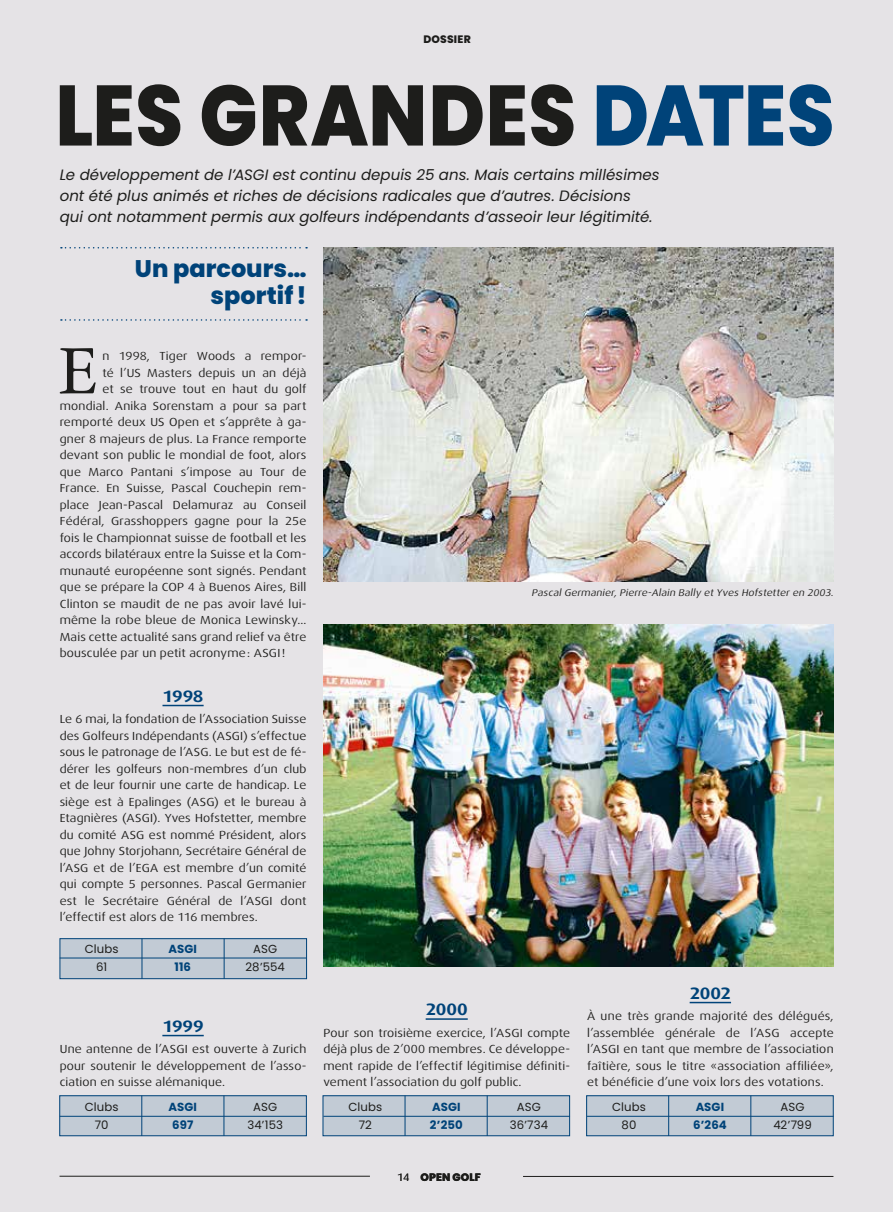
<style>
.page{position:relative;width:893px;height:1212px;background:#e5e3e6}
.page>*{position:absolute;margin:0;border:0;box-sizing:border-box;transform-origin:0 0}
.t1{font:800 85.5px "Poppins";letter-spacing:.01em;color:#1d1d1b;scale:.9 1}
.t2{font:73.8px "Garamond Three";color:#1d1d1b}
.t3{font:800 24px/27px "Poppins";color:#004379;text-align:right}
.t4{font:700 16.5px "Dax Wide";letter-spacing:-.015em;color:#004379}
.t5{font:italic 15px/21px "Poppins";letter-spacing:.005em;color:#1d1d1b}
.t6{font:11.7px/16.5px "Dax Wide";letter-spacing:.015em;color:#1d1d1b;text-align:justify}
.t7{font:11.7px "Poppins";letter-spacing:.01em;color:#1d1d1b}
.t8{font:700 11.7px "Poppins";letter-spacing:.01em;color:#004379}
.t9{font:800 10.8px "Poppins";letter-spacing:.015em;color:#1d1d1b}
.t10{font:italic 9.75px "Dax Wide";color:#1d1d1b}
.s1{color:#004379}
.s2{font-family:"Dax Wide";font-weight:400}
</style>
<div class="page">
<hr style="left:60px;top:1176px;width:310px;height:1px;background:#1d1d1b">
<hr style="left:523px;top:1176px;width:310px;height:1px;background:#1d1d1b">
<svg style="left:61px;top:247px;width:246px;height:1px"></svg>
<svg style="left:61px;top:319px;width:246px;height:2px"></svg>
<img style="left:323px;top:248px;width:511px;height:333px">
<img style="left:323px;top:624px;width:511px;height:342px">
<div style="left:60px;top:938px;width:246px;height:41px;background:linear-gradient(to right,#c0cad4,#c0cad4)"></div>
<svg style="left:60px;top:1095px;width:246px;height:41px;background:#b7c3cf"></svg>
<svg style="left:323px;top:1095px;width:246px;height:41px;background:#b5c2cf"></svg>
<svg style="left:586px;top:1095px;width:247px;height:41px;background:#b6c2cf"></svg>
<hr style="left:690px;top:1002px;width:41px;height:1px;background:#004379">
<hr style="left:587px;top:1116px;width:247px;height:1px;background:#004379">
<hr style="left:162px;top:705px;width:42px;height:1px;background:#004379">
<hr style="left:60px;top:958px;width:246px;height:1px;background:#004379">
<hr style="left:162px;top:1035px;width:42px;height:1px;background:#004379">
<hr style="left:60px;top:1116px;width:246px;height:1px;background:#004379">
<hr style="left:426px;top:1018px;width:42px;height:2px;background:#004379">
<hr style="left:323px;top:1116px;width:247px;height:1px;background:#004379">
<p class="t9" style="left:423px;top:32px;width:49px">DOSSIER</p>
<h1 class="t1" style="left:55px;top:66px;width:867px">LES GRANDES <span class="s1">DATES</span></h1>
<p class="t5" style="left:60px;top:164px;width:602px">Le développement de l’ASGI est continu depuis 25 ans. Mais certains millésimes ont été plus animés et riches de décisions radicales que d’autres. Décisions<br>qui ont notamment permis aux golfeurs indépendants d’asseoir leur légitimité.</p>
<h3 class="t3" style="left:135px;top:256px;width:173px">Un parcours… sportif !</h3>
<h2 class="t2" style="left:58px;top:331px;width:43px">E</h2>
<p class="t6" style="left:102px;top:348px;width:205px">n 1998, Tiger Woods a rempor-</p>
<p class="t6" style="left:102px;top:365px;width:205px">té l’US Masters depuis un an déjà</p>
<p class="t6" style="left:102px;top:381px;width:205px">et se trouve tout en haut du golf</p>
<p class="t6" style="left:60px;top:398px;width:248px">mondial. Anika Sorenstam a pour sa part</p>
<p class="t6" style="left:60px;top:414px;width:248px">remporté deux US Open et s’apprête à ga-</p>
<p class="t6" style="left:60px;top:431px;width:248px">gner 8 majeurs de plus. La France remporte</p>
<p class="t6" style="left:60px;top:447px;width:248px">devant son public le mondial de foot, alors</p>
<p class="t6" style="left:60px;top:464px;width:248px">que Marco Pantani s’impose au Tour de</p>
<p class="t6" style="left:60px;top:480px;width:248px">France. En Suisse, Pascal Couchepin rem-</p>
<p class="t6" style="left:60px;top:497px;width:248px">place Jean-Pascal Delamuraz au Conseil</p>
<p class="t6" style="left:60px;top:513px;width:248px">Fédéral, Grasshoppers gagne pour la 25e</p>
<p class="t6" style="left:60px;top:530px;width:248px">fois le Championnat suisse de football et les</p>
<p class="t6" style="left:60px;top:546px;width:248px">accords bilatéraux entre la Suisse et la Com-</p>
<p class="t6" style="left:60px;top:563px;width:248px">munauté européenne sont signés. Pendant</p>
<p class="t6" style="left:60px;top:579px;width:248px">que se prépare la COP 4 à Buenos Aires, Bill</p>
<p class="t6" style="left:60px;top:596px;width:248px">Clinton se maudit de ne pas avoir lavé lui-</p>
<p class="t6" style="left:60px;top:612px;width:248px">même la robe bleue de Monica Lewinsky…</p>
<p class="t6" style="left:60px;top:629px;width:248px">Mais cette actualité sans grand relief va être</p>
<p class="t6" style="left:60px;top:645px;width:227px">bousculée par un petit acronyme: ASGI!</p>
<h3 class="t4" style="left:163px;top:686px;width:42px">1998</h3>
<p class="t6" style="left:60px;top:711px;width:248px">Le 6 mai, la fondation de l’Association Suisse des Golfeurs Indépendants (ASGI) s’effectue sous le patronage de l’ASG. Le but est de fé&shy;dérer les golfeurs non-membres d’un club et de leur fournir une carte de handicap. Le siège est à Epalinges (ASG) et le bureau à Etagnières (ASGI). Yves Hofstetter, membre du comité ASG est nommé Président, alors que Johny Storjohann, Secrétaire Général de l’ASG et de l’EGA est membre d’un comité qui compte 5 personnes. Pascal Germanier est le Secrétaire Général de l’ASGI dont l’effectif est alors de 116 membres.</p>
<p class="t7" style="left:85px;top:942px;width:35px">Clubs</p>
<p class="t8" style="left:168px;top:942px;width:30px">ASGI</p>
<p class="t7" style="left:253px;top:942px;width:25px">ASG</p>
<p class="t7" style="left:96px;top:960px;width:13px">61</p>
<p class="t8" style="left:174px;top:960px;width:18px">116</p>
<p class="t7" style="left:246px;top:960px;width:41px">28’554</p>
<h3 class="t4" style="left:162px;top:1016px;width:43px">1999</h3>
<p class="t6" style="left:60px;top:1041px;width:248px">Une antenne de l’ASGI est ouverte à Zurich pour soutenir le développement de l’asso&shy;ciation en suisse alémanique.</p>
<p class="t7" style="left:85px;top:1100px;width:35px">Clubs</p>
<p class="t8" style="left:168px;top:1100px;width:30px">ASGI</p>
<p class="t7" style="left:253px;top:1100px;width:25px">ASG</p>
<p class="t7" style="left:95px;top:1118px;width:15px">70</p>
<p class="t8" style="left:172px;top:1118px;width:23px">697</p>
<p class="t7" style="left:247px;top:1118px;width:37px">34’153</p>
<p class="t10" style="left:532px;top:588px;width:305px">Pascal Germanier, Pierre-Alain Bally et Yves Hofstetter en 2003.</p>
<h3 class="t4" style="left:426px;top:1000px;width:43px">2000</h3>
<p class="t6" style="left:323px;top:1025px;width:248px">Pour son troisième exercice, l’ASGI compte déjà plus de 2’000 membres. Ce développe&shy;ment rapide de l’effectif légitimise définiti&shy;vement l’association du golf public.</p>
<p class="t7" style="left:348px;top:1100px;width:35px">Clubs</p>
<p class="t8" style="left:432px;top:1100px;width:30px">ASGI</p>
<p class="t7" style="left:517px;top:1100px;width:25px">ASG</p>
<p class="t7" style="left:359px;top:1118px;width:15px">72</p>
<p class="t8" style="left:430px;top:1118px;width:35px">2’250</p>
<p class="t7" style="left:510px;top:1118px;width:40px">36’734</p>
<h3 class="t4" style="left:690px;top:983px;width:43px">2002</h3>
<p class="t6" style="left:587px;top:1008px;width:248px">À une très grande majorité des délégués, l’assemblée générale de l’ASG accepte l’ASGI en tant que membre de l’association faîtière, sous le titre «association affiliée», et bénéficie d’une voix lors des votations.</p>
<p class="t7" style="left:612px;top:1100px;width:35px">Clubs</p>
<p class="t8" style="left:696px;top:1100px;width:30px">ASGI</p>
<p class="t7" style="left:781px;top:1100px;width:25px">ASG</p>
<p class="t7" style="left:622px;top:1118px;width:16px">80</p>
<p class="t8" style="left:693px;top:1118px;width:35px">6’264</p>
<p class="t7" style="left:773px;top:1118px;width:40px">42’799</p>
<p class="t9" style="left:397px;top:1171px;width:85px"><span class="s2">14</span> OPEN GOLF</p>
</div>
